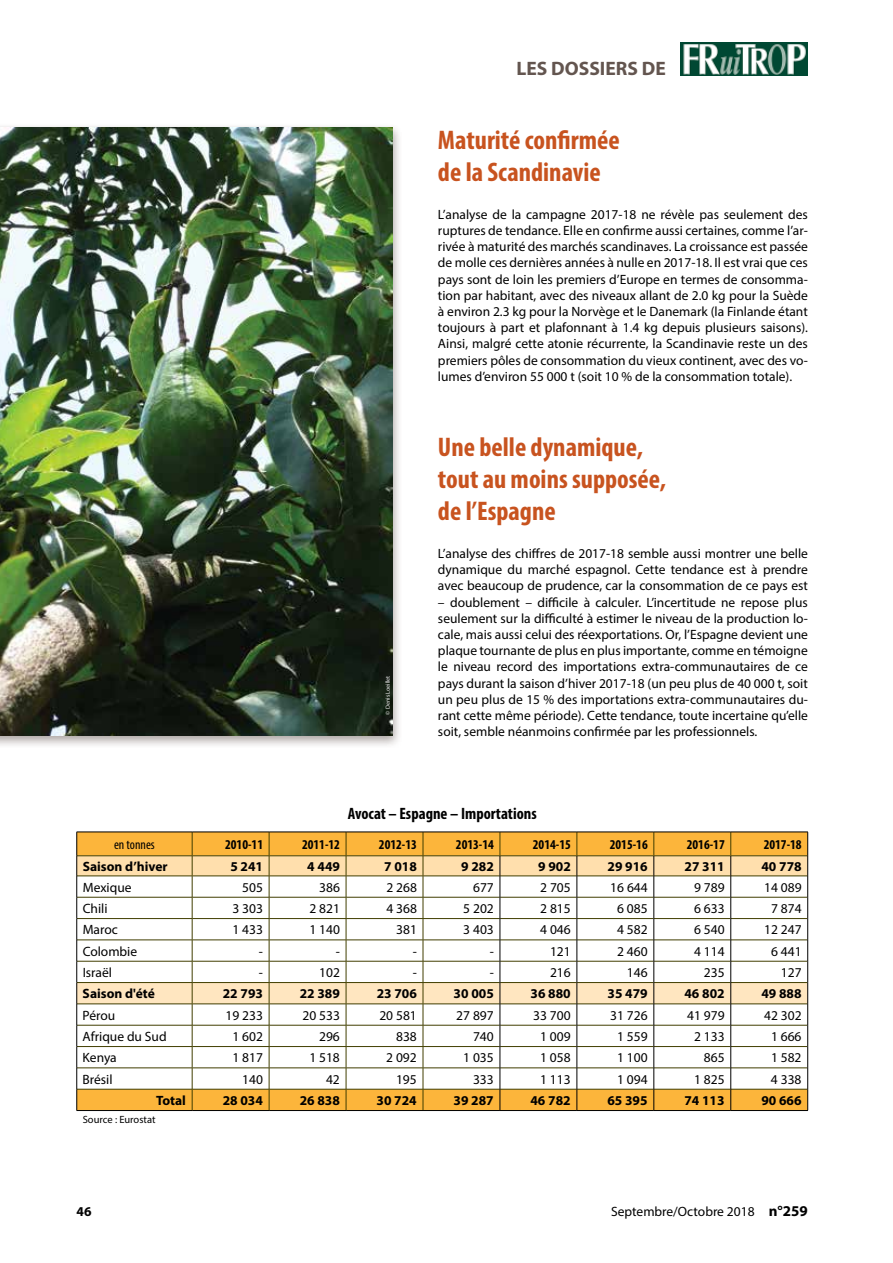
<style>
.page{position:relative;width:893px;height:1263px;background:#fff}
.page>*{position:absolute;margin:0;border:0;box-sizing:border-box;transform-origin:0 0}
.t1{font:700 condensed 27px/32.4px "Myriad Pro";color:#c8531f}
.t2{font:700 19.5px "Myriad Pro";color:#63554f}
.t3{font:700 condensed 16.5px "Myriad Pro";color:#000}
.t4{font:13.5px/16.2px "Myriad Pro";color:#000;text-align:justify}
.t5{font:700 13.5px "Myriad Pro";color:#000}
.t6{font:700 condensed 13.5px "Myriad Pro";color:#000}
.t7{font:condensed 13.5px "Myriad Pro";color:#000}
.t8{font:10.5px "Myriad Pro";color:#000}
.t9{font:6px "Myriad Pro";color:#efeff0}
.s1{font-weight:700;font-size:15px}
</style>
<div class="page">
<img style="left:680px;top:43px;width:128px;height:33px">
<svg style="left:76px;top:832px;width:732px;height:278px"></svg>
<hr style="left:77px;top:1110px;width:115px;height:1px;background:#000">
<hr style="left:192px;top:1110px;width:77px;height:1px;background:#000">
<hr style="left:269px;top:1110px;width:77px;height:1px;background:#000">
<hr style="left:346px;top:1110px;width:77px;height:1px;background:#000">
<hr style="left:423px;top:1110px;width:77px;height:1px;background:#000">
<hr style="left:500px;top:1110px;width:77px;height:1px;background:#000">
<hr style="left:577px;top:1110px;width:77px;height:1px;background:#000">
<hr style="left:654px;top:1110px;width:77px;height:1px;background:#000">
<hr style="left:731px;top:1110px;width:77px;height:1px;background:#000">
<div style="left:0;top:123px;width:403px;height:626px;background:#554742;opacity:.5"></div>
<img style="left:0;top:128px;width:393px;height:608px">
<h2 class="t2" style="left:516px;top:56px;width:151px">LES DOSSIERS DE</h2>
<p class="t9" style="left:384px;top:715px;width:41px;rotate:-90deg">© Denis Loeillet</p>
<h1 class="t1" style="left:438px;top:123px;width:183px">Maturité confirmée de la Scandinavie</h1>
<p class="t4" style="left:438px;top:206px;width:371px">L’analyse de la campagne 2017-18 ne révèle pas seulement des ruptures de tendance. Elle en confirme aussi certaines, comme l’ar&shy;rivée à maturité des marchés scandinaves. La croissance est passée de molle ces dernières années à nulle en 2017-18. Il est vrai que ces pays sont de loin les premiers d’Europe en termes de consomma&shy;tion par habitant, avec des niveaux allant de 2.0 kg pour la Suède à environ 2.3 kg pour la Norvège et le Danemark (la Finlande étant toujours à part et plafonnant à 1.4 kg depuis plusieurs saisons).<br>Ainsi, malgré cette atonie récurrente, la Scandinavie reste un des premiers pôles de consommation du vieux continent, avec des vo&shy;lumes d’environ 55 000 t (soit 10 % de la consommation totale).</p>
<h1 class="t1" style="left:438px;top:430px;width:230px">Une belle dynamique, tout au moins supposée, de l’Espagne</h1>
<p class="t4" style="left:438px;top:545px;width:371px">L’analyse des chiffres de 2017-18 semble aussi montrer une belle dynamique du marché espagnol. Cette tendance est à prendre avec beaucoup de prudence, car la consommation de ce pays est</p>
<p class="t4" style="left:438px;top:594px;width:371px">– doublement – difficile à calculer. L’incertitude ne repose plus seulement sur la difficulté à estimer le niveau de la production lo&shy;cale, mais aussi celui des réexportations. Or, l’Espagne devient une plaque tournante de plus en plus importante, comme en témoigne le niveau record des importations extra-communautaires de ce pays durant la saison d’hiver 2017-18 (un peu plus de 40 000 t, soit un peu plus de 15 % des importations extra-communautaires du&shy;rant cette même période). Cette tendance, toute incertaine qu’elle soit, semble néanmoins confirmée par les professionnels.</p>
<p class="t3" style="left:348px;top:803px;width:190px">Avocat – Espagne – Importations</p>
<p class="t7" style="left:114px;top:836px;width:42px">en tonnes</p>
<p class="t6" style="left:225px;top:836px;width:40px">2010-11</p>
<p class="t6" style="left:302px;top:836px;width:40px">2011-12</p>
<p class="t6" style="left:379px;top:836px;width:40px">2012-13</p>
<p class="t6" style="left:456px;top:836px;width:40px">2013-14</p>
<p class="t6" style="left:533px;top:836px;width:40px">2014-15</p>
<p class="t6" style="left:610px;top:836px;width:40px">2015-16</p>
<p class="t6" style="left:687px;top:836px;width:40px">2016-17</p>
<p class="t6" style="left:764px;top:836px;width:40px">2017-18</p>
<p class="t5" style="left:83px;top:857px;width:86px">Saison d’hiver</p>
<p class="t5" style="left:230px;top:857px;width:34px">5 241</p>
<p class="t5" style="left:307px;top:857px;width:34px">4 449</p>
<p class="t5" style="left:384px;top:857px;width:34px">7 018</p>
<p class="t5" style="left:461px;top:857px;width:34px">9 282</p>
<p class="t5" style="left:538px;top:857px;width:34px">9 902</p>
<p class="t5" style="left:608px;top:857px;width:42px">29 916</p>
<p class="t5" style="left:684px;top:857px;width:42px">27 311</p>
<p class="t5" style="left:761px;top:857px;width:42px">40 778</p>
<p class="t4" style="left:83px;top:879px;width:50px">Mexique</p>
<p class="t4" style="left:242px;top:879px;width:22px">505</p>
<p class="t4" style="left:319px;top:879px;width:22px">386</p>
<p class="t4" style="left:386px;top:879px;width:32px">2 268</p>
<p class="t4" style="left:473px;top:879px;width:22px">677</p>
<p class="t4" style="left:540px;top:879px;width:32px">2 705</p>
<p class="t4" style="left:610px;top:879px;width:39px">16 644</p>
<p class="t4" style="left:694px;top:879px;width:32px">9 789</p>
<p class="t4" style="left:764px;top:879px;width:39px">14 089</p>
<p class="t4" style="left:83px;top:900px;width:26px">Chili</p>
<p class="t4" style="left:232px;top:900px;width:32px">3 303</p>
<p class="t4" style="left:309px;top:900px;width:32px">2 821</p>
<p class="t4" style="left:386px;top:900px;width:32px">4 368</p>
<p class="t4" style="left:463px;top:900px;width:32px">5 202</p>
<p class="t4" style="left:540px;top:900px;width:32px">2 815</p>
<p class="t4" style="left:617px;top:900px;width:32px">6 085</p>
<p class="t4" style="left:694px;top:900px;width:32px">6 633</p>
<p class="t4" style="left:771px;top:900px;width:32px">7 874</p>
<p class="t4" style="left:83px;top:921px;width:37px">Maroc</p>
<p class="t4" style="left:232px;top:921px;width:32px">1 433</p>
<p class="t4" style="left:309px;top:921px;width:32px">1 140</p>
<p class="t4" style="left:396px;top:921px;width:22px">381</p>
<p class="t4" style="left:463px;top:921px;width:32px">3 403</p>
<p class="t4" style="left:540px;top:921px;width:32px">4 046</p>
<p class="t4" style="left:617px;top:921px;width:32px">4 582</p>
<p class="t4" style="left:694px;top:921px;width:32px">6 540</p>
<p class="t4" style="left:764px;top:921px;width:39px">12 247</p>
<p class="t4" style="left:83px;top:943px;width:56px">Colombie</p>
<p class="t4" style="left:259px;top:943px;width:6px">-</p>
<p class="t4" style="left:336px;top:943px;width:6px">-</p>
<p class="t4" style="left:413px;top:943px;width:6px">-</p>
<p class="t4" style="left:490px;top:943px;width:6px">-</p>
<p class="t4" style="left:550px;top:943px;width:22px">121</p>
<p class="t4" style="left:617px;top:943px;width:32px">2 460</p>
<p class="t4" style="left:694px;top:943px;width:32px">4 114</p>
<p class="t4" style="left:771px;top:943px;width:32px">6 441</p>
<p class="t4" style="left:83px;top:964px;width:31px">Israël</p>
<p class="t4" style="left:259px;top:964px;width:6px">-</p>
<p class="t4" style="left:319px;top:964px;width:22px">102</p>
<p class="t4" style="left:413px;top:964px;width:6px">-</p>
<p class="t4" style="left:490px;top:964px;width:6px">-</p>
<p class="t4" style="left:550px;top:964px;width:22px">216</p>
<p class="t4" style="left:627px;top:964px;width:22px">146</p>
<p class="t4" style="left:704px;top:964px;width:22px">235</p>
<p class="t4" style="left:781px;top:964px;width:22px">127</p>
<p class="t5" style="left:83px;top:985px;width:74px">Saison d'été</p>
<p class="t5" style="left:223px;top:985px;width:42px">22 793</p>
<p class="t5" style="left:300px;top:985px;width:42px">22 389</p>
<p class="t5" style="left:377px;top:985px;width:42px">23 706</p>
<p class="t5" style="left:454px;top:985px;width:42px">30 005</p>
<p class="t5" style="left:531px;top:985px;width:42px">36 880</p>
<p class="t5" style="left:607px;top:985px;width:42px">35 479</p>
<p class="t5" style="left:684px;top:985px;width:42px">46 802</p>
<p class="t5" style="left:761px;top:985px;width:42px">49 888</p>
<p class="t4" style="left:83px;top:1007px;width:34px">Pérou</p>
<p class="t4" style="left:225px;top:1007px;width:39px">19 233</p>
<p class="t4" style="left:302px;top:1007px;width:39px">20 533</p>
<p class="t4" style="left:379px;top:1007px;width:39px">20 581</p>
<p class="t4" style="left:456px;top:1007px;width:39px">27 897</p>
<p class="t4" style="left:533px;top:1007px;width:39px">33 700</p>
<p class="t4" style="left:610px;top:1007px;width:39px">31 726</p>
<p class="t4" style="left:687px;top:1007px;width:39px">41 979</p>
<p class="t4" style="left:764px;top:1007px;width:39px">42 302</p>
<p class="t4" style="left:83px;top:1028px;width:86px">Afrique du Sud</p>
<p class="t4" style="left:232px;top:1028px;width:32px">1 602</p>
<p class="t4" style="left:319px;top:1028px;width:22px">296</p>
<p class="t4" style="left:396px;top:1028px;width:22px">838</p>
<p class="t4" style="left:473px;top:1028px;width:22px">740</p>
<p class="t4" style="left:540px;top:1028px;width:32px">1 009</p>
<p class="t4" style="left:617px;top:1028px;width:32px">1 559</p>
<p class="t4" style="left:694px;top:1028px;width:32px">2 133</p>
<p class="t4" style="left:771px;top:1028px;width:32px">1 666</p>
<p class="t4" style="left:83px;top:1049px;width:36px">Kenya</p>
<p class="t4" style="left:232px;top:1049px;width:32px">1 817</p>
<p class="t4" style="left:309px;top:1049px;width:32px">1 518</p>
<p class="t4" style="left:386px;top:1049px;width:32px">2 092</p>
<p class="t4" style="left:463px;top:1049px;width:32px">1 035</p>
<p class="t4" style="left:540px;top:1049px;width:32px">1 058</p>
<p class="t4" style="left:617px;top:1049px;width:32px">1 100</p>
<p class="t4" style="left:704px;top:1049px;width:22px">865</p>
<p class="t4" style="left:771px;top:1049px;width:32px">1 582</p>
<p class="t4" style="left:83px;top:1071px;width:32px">Brésil</p>
<p class="t4" style="left:242px;top:1071px;width:22px">140</p>
<p class="t4" style="left:326px;top:1071px;width:15px">42</p>
<p class="t4" style="left:396px;top:1071px;width:22px">195</p>
<p class="t4" style="left:473px;top:1071px;width:22px">333</p>
<p class="t4" style="left:540px;top:1071px;width:32px">1 113</p>
<p class="t4" style="left:617px;top:1071px;width:32px">1 094</p>
<p class="t4" style="left:694px;top:1071px;width:32px">1 825</p>
<p class="t4" style="left:771px;top:1071px;width:32px">4 338</p>
<p class="t5" style="left:156px;top:1091px;width:31px">Total</p>
<p class="t5" style="left:223px;top:1091px;width:42px">28 034</p>
<p class="t5" style="left:300px;top:1091px;width:42px">26 838</p>
<p class="t5" style="left:377px;top:1091px;width:42px">30 724</p>
<p class="t5" style="left:454px;top:1091px;width:42px">39 287</p>
<p class="t5" style="left:530px;top:1091px;width:42px">46 782</p>
<p class="t5" style="left:607px;top:1091px;width:42px">65 395</p>
<p class="t5" style="left:684px;top:1091px;width:42px">74 113</p>
<p class="t5" style="left:761px;top:1091px;width:42px">90 666</p>
<p class="t8" style="left:83px;top:1113px;width:74px">Source : Eurostat</p>
<p class="t5" style="left:77px;top:1203px;width:16px">46</p>
<p class="t4" style="left:611px;top:1203px;width:198px">Septembre/Octobre 2018 <span class="s1">n°259</span></p>
</div>
